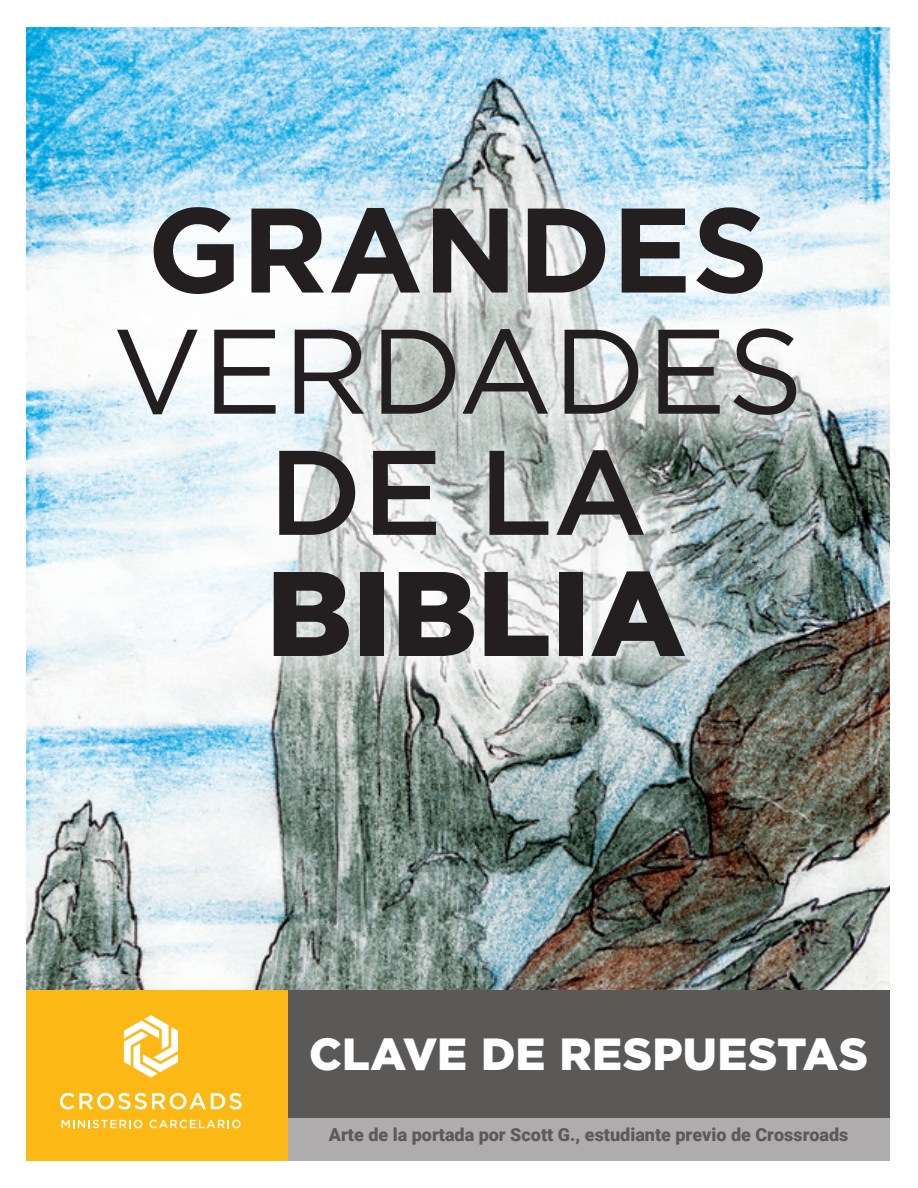
<style>
.page{position:relative;width:918px;height:1188px;background:#fff}
.page>*{position:absolute;margin:0;border:0;box-sizing:border-box;transform-origin:0 0}
.t1{font:120px/121.2px "Gotham";color:#231f20;text-align:center}
.t2{font:900 45px "Gotham";letter-spacing:.005em;color:#fff}
.t3{font:900 18px "Roboto";color:#5d5959}
.s1{font-weight:700}
.s2{font-weight:500}
.s3{font-weight:900}
</style>
<div class="page">
<img style="left:27px;top:27px;width:863px;height:963px">
<div style="left:67px;top:156px;width:781px;height:552px;background:#fff;opacity:.6"></div>
<div style="left:27px;top:990px;width:261px;height:171px;background:#fcb814"></div>
<div style="left:288px;top:990px;width:602px;height:129px;background:#5b5858"></div>
<div style="left:288px;top:1119px;width:602px;height:42px;background:#aeacac"></div>
<svg style="left:124px;top:1015px;width:54px;height:63px"></svg>
<svg style="left:60px;top:1093px;width:182px;height:17px"></svg>
<svg style="left:62px;top:1120px;width:80px;height:8px"></svg>
<svg style="left:150px;top:1120px;width:91px;height:8px"></svg>
<p class="t1" style="left:112px;top:187px;width:693px"><span class="s1">GRANDES<br></span>VERDADES<br><span class="s2">DE LA<br></span><span class="s3">BIBLIA</span></p>
<p class="t2" style="left:309px;top:1023px;width:561px">CLAVE DE RESPUESTAS</p>
<p class="t3" style="left:329px;top:1122px;width:521px">Arte de la portada por Scott G., estudiante previo de Crossroads</p>
</div>
